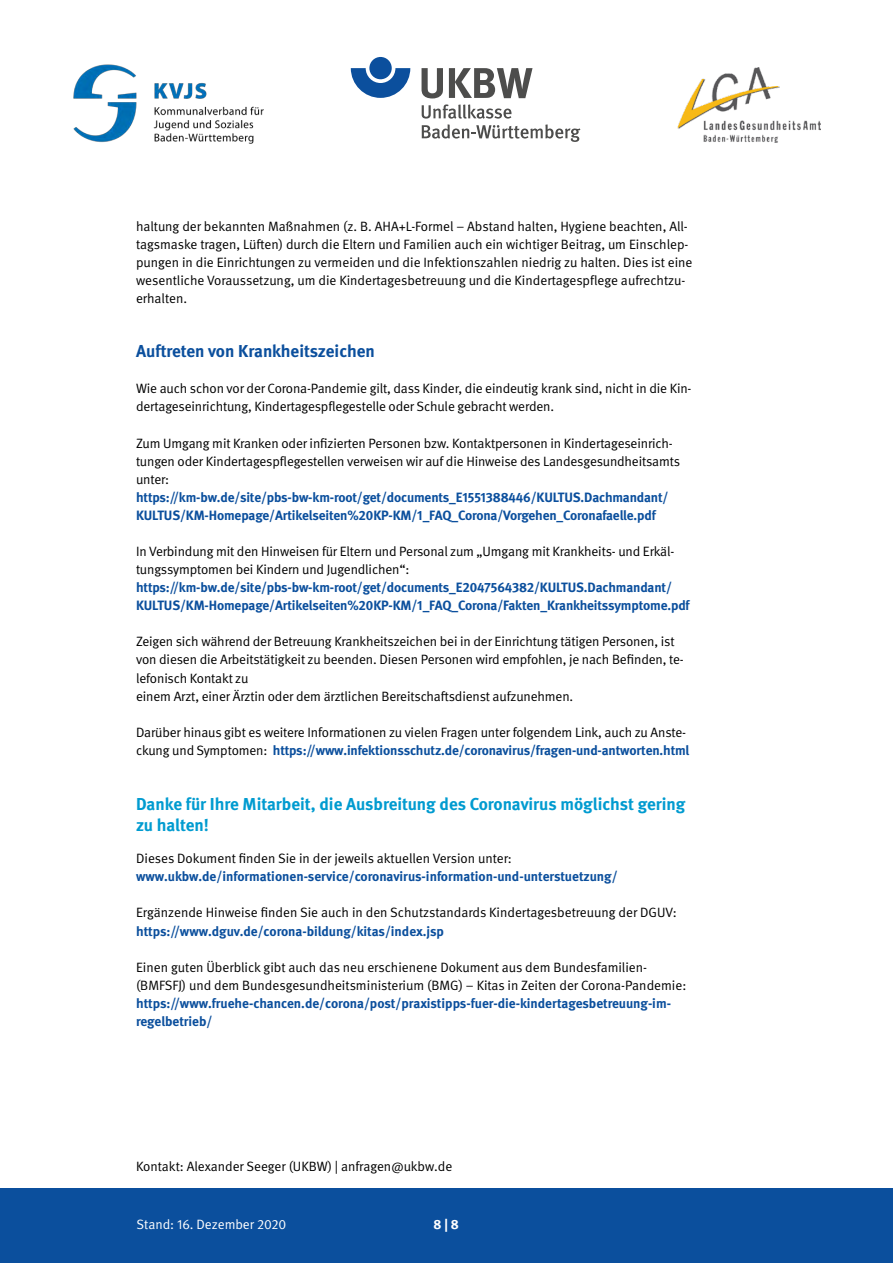
<style>
.page{position:relative;width:893px;height:1263px;background:#fff}
.page>*{position:absolute;margin:0;border:0;box-sizing:border-box;transform-origin:0 0}
.Fließtext{font:700 17.25px/21px "DGUV Meta";color:#009bd0}
.Zwischenhead_Blau_11{font:700 17.25px "DGUV Meta";color:#0b4f9d}
.Fließtext-2{font:13.5px/18px "DGUV Meta";letter-spacing:-.01em;color:#000}
.Fließtext-3{font:700 13.5px/18px "DGUV Meta";letter-spacing:-.01em;color:#0b4f9d}
.Aufzählung{font:13.5px/18px "DGUV Meta";color:#000}
._24pt_Unter-Übersc{font:13.5px "DGUV Meta";color:#000}
.Fließtext-4{font:13.5px "DGUV Meta";color:#fff}
.Fließtext-5{font:700 13.5px "DGUV Meta";color:#fff}
.s1{font-weight:700;color:#0b4f9d}
.s2{font-weight:400;color:#000}
</style>
<div class="page">
<div style="left:0;top:1188px;width:893px;height:75px;background:#0b4f9d"></div>
<svg style="left:351px;top:68px;width:59px;height:30px"></svg>
<div style="left:369px;top:57px;width:23px;height:22px;background:#0b4f9d;border-radius:50%"></div>
<svg style="left:422px;top:68px;width:21px;height:30px"></svg>
<svg style="left:449px;top:68px;width:83px;height:30px"></svg>
<svg style="left:422px;top:104px;width:158px;height:38px"></svg>
<img style="left:73px;top:64px;width:191px;height:80px">
<img style="left:677px;top:67px;width:144px;height:76px">
<p class="Aufzählung" style="left:136px;top:217px;width:558px">haltung der bekannten Maßnahmen (z. B. AHA+L-Formel – Abstand halten, Hygiene beachten, All&shy;tagsmaske tragen, Lüften) durch die Eltern und Familien auch ein wichtiger Beitrag, um Einschlep&shy;pungen in die Einrichtungen zu vermeiden und die Infektionszahlen niedrig zu halten. Dies ist eine wesentliche Voraussetzung, um die Kindertagesbetreuung und die Kindertagespflege aufrechtzu&shy;erhalten.</p>
<p class="Zwischenhead_Blau_11" style="left:136px;top:341px;width:240px">Auftreten von Krankheitszeichen</p>
<p class="Fließtext-2" style="left:136px;top:380px;width:557px">Wie auch schon vor der Corona-Pandemie gilt, dass Kinder, die eindeutig krank sind, nicht in die Kin&shy;dertageseinrichtung, Kindertagespflegestelle oder Schule gebracht werden.</p>
<p class="Fließtext-2" style="left:136px;top:434px;width:546px">Zum Umgang mit Kranken oder infizierten Personen bzw. Kontaktpersonen in Kindertageseinrich&shy;tungen oder Kindertagespflegestellen verweisen wir auf die Hinweise des Landesgesundheitsamts unter: <span class="s1">https://km-bw.de/site/pbs-bw-km-root/get/documents_E1551388446/KULTUS.Dachmandant/ KULTUS/KM-Homepage/Artikelseiten%20KP-KM/1_FAQ_Corona/Vorgehen_Coronafaelle.pdf</span></p>
<p class="Fließtext-3" style="left:136px;top:543px;width:555px"><span class="s2">In Verbindung mit den Hinweisen für Eltern und Personal zum „Umgang mit Krankheits- und Erkäl&shy;tungssymptomen bei Kindern und Jugendlichen“: </span>https://km-bw.de/site/pbs-bw-km-root/get/documents_E2047564382/KULTUS.Dachmandant/ KULTUS/KM-Homepage/Artikelseiten%20KP-KM/1_FAQ_Corona/Fakten_Krankheitssymptome.pdf</p>
<p class="Fließtext-2" style="left:136px;top:633px;width:549px">Zeigen sich während der Betreuung Krankheitszeichen bei in der Einrichtung tätigen Personen, ist von diesen die Arbeitstätigkeit zu beenden. Diesen Personen wird empfohlen, je nach Befinden, te&shy;lefonisch Kontakt zu<br>einem Arzt, einer Ärztin oder dem ärztlichen Bereitschaftsdienst aufzunehmen.</p>
<p class="Fließtext-2" style="left:136px;top:723px;width:555px">Darüber hinaus gibt es weitere Informationen zu vielen Fragen unter folgendem Link, auch zu Anste&shy;ckung und Symptomen: <span class="s1">https://www.infektionsschutz.de/coronavirus/fragen-und-antworten.html</span></p>
<p class="Fließtext" style="left:136px;top:794px;width:551px">Danke für Ihre Mitarbeit, die Ausbreitung des Coronavirus möglichst gering zu halten!</p>
<p class="Fließtext-2" style="left:136px;top:850px;width:377px">Dieses Dokument finden Sie in der jeweils aktuellen Version unter:</p>
<p class="Fließtext-3" style="left:136px;top:868px;width:483px">www.ukbw.de/informationen-service/coronavirus-information-und-unterstuetzung/</p>
<p class="Fließtext-2" style="left:136px;top:904px;width:542px">Ergänzende Hinweise finden Sie auch in den Schutzstandards Kindertagesbetreuung der DGUV:</p>
<p class="Fließtext-3" style="left:136px;top:922px;width:309px">https://www.dguv.de/corona-bildung/kitas/index.jsp</p>
<p class="Fließtext-2" style="left:136px;top:958px;width:552px">Einen guten Überblick gibt auch das neu erschienene Dokument aus dem Bundesfamilien-(BMFSFJ) und dem Bundesgesundheitsministerium (BMG) – Kitas in Zeiten der Corona-Pandemie:</p>
<p class="Fließtext-3" style="left:136px;top:994px;width:536px">https://www.fruehe-chancen.de/corona/post/praxistipps-fuer-die-kindertagesbetreuung-im&shy;regelbetrieb/</p>
<p class="_24pt_Unter-Übersc" style="left:136px;top:1158px;width:318px">Kontakt: Alexander Seeger (UKBW) | anfragen@ukbw.de</p>
<p class="Fließtext-4" style="left:137px;top:1217px;width:151px">Stand: 16. Dezember 2020</p>
<p class="Fließtext-5" style="left:433px;top:1217px;width:27px">8 | 8</p>
</div>
